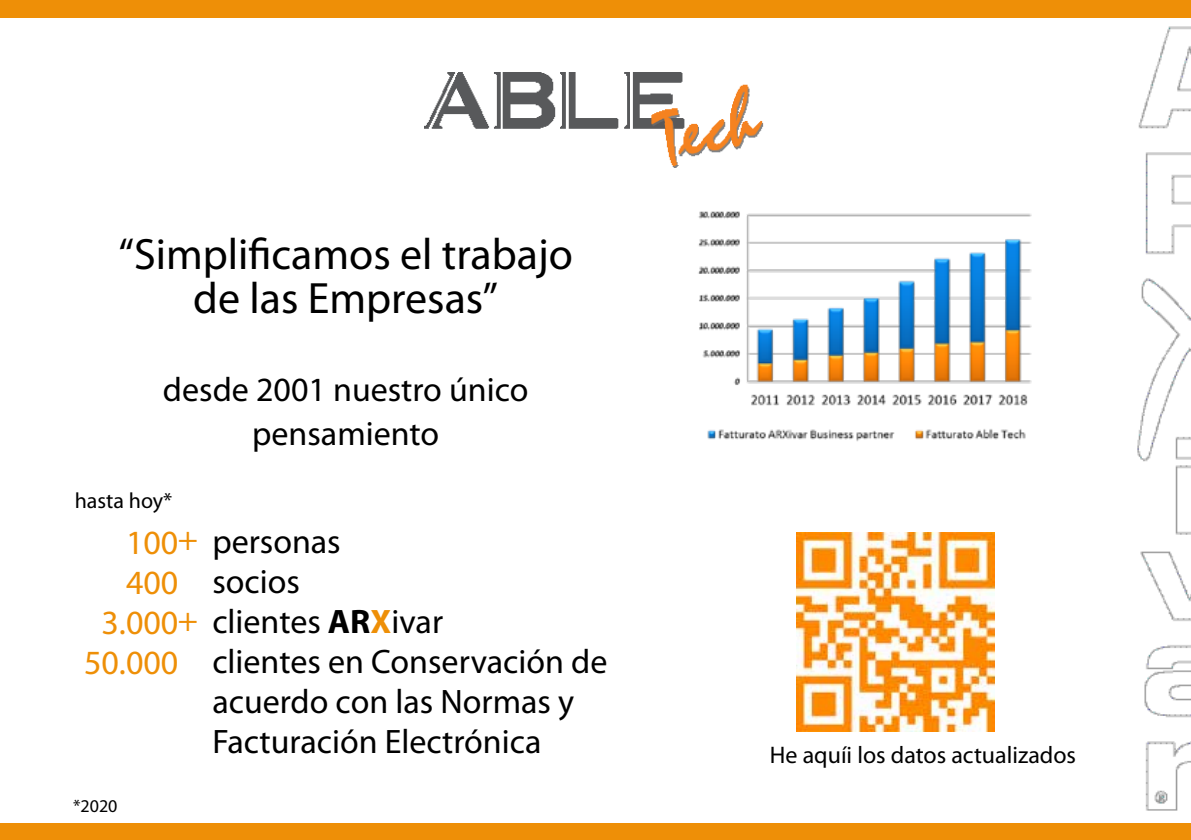
<style>
.page{position:relative;width:1191px;height:840px;background:#fff}
.page>*{position:absolute;margin:0;border:0;box-sizing:border-box;transform-origin:0 0}
.t1{font:44px/44px "Myriad Pro";color:#000;text-align:center}
.t2{font:34px/40px "Myriad Pro";color:#000}
.t3{font:34px "Myriad Pro";color:#ee8f07}
.t4{font:24px "Myriad Pro";color:#000}
.t5{font:22px "Myriad Pro";color:#000}
.t6{font:18px "Myriad Pro";color:#000}
.s1{color:#ee8f07}
.s2{font-weight:700}
.s3{font-weight:700;color:#ee8f07}
</style>
<div class="page">
<img style="left:1119px;top:17px;width:72px;height:794px">
<div style="left:0;top:0;width:1191px;height:17px;background:#ee8f07"></div>
<div style="left:0;top:822px;width:1191px;height:17px;background:#ee8f07"></div>
<img style="left:796px;top:532px;width:198px;height:198px">
<img style="left:424px;top:72px;width:340px;height:96px">
<img style="left:698px;top:211px;width:334px;height:230px">
<p class="t1" style="left:118px;top:231px;width:456px">“Simplificamos el trabajo de las Empresas”</p>
<p class="t2" style="left:163px;top:366px;width:367px;line-height:44px;text-align:center">desde 2001 nuestro único pensamiento</p>
<p class="t5" style="left:75px;top:487px;width:99px">hasta hoy*</p>
<p class="t2" style="left:212px;top:520px;width:130px;text-indent:-86px"><span class="s1">100+</span> personas socios</p>
<p class="t2" style="left:101px;top:563px;width:343px;line-height:38.2px;text-indent:24px"><span class="s1">400<br>3.000+</span> clientes <span class="s2">AR</span><span class="s3">X</span>ivar</p>
<p class="t3" style="left:84px;top:641px;width:96px">50.000</p>
<p class="t2" style="left:212px;top:640px;width:396px">clientes en Conservación de acuerdo con las Normas y<br>Facturación Electrónica</p>
<p class="t6" style="left:73px;top:794px;width:46px">*2020</p>
<p class="t4" style="left:770px;top:740px;width:308px">He aquíi los datos actualizados</p>
</div>
